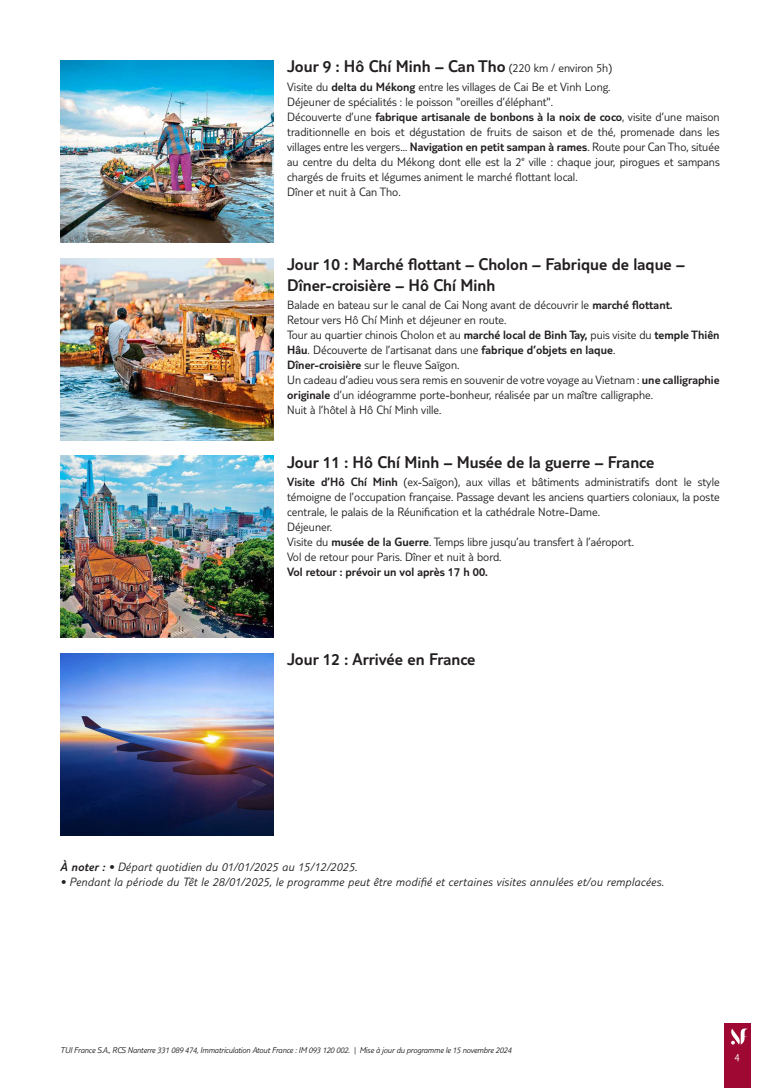
<style>
.page{position:relative;width:780px;height:1088px;background:#fff}
.page>*{position:absolute;margin:0;border:0;box-sizing:border-box;transform-origin:0 0}
.t1{font:300 17.5px/21px "TUI Type";color:#231f20}
.t2{font:300 12.5px/15px "TUI Type";color:#231f20}
.t3{font:italic 300 12.5px "TUI Type";letter-spacing:.02em;color:#231f20}
.t4{font:300 12.5px "TUI Type";color:#231f20}
.t5{font:300 11.25px "TUI Type";color:#fff}
.t6{font:italic 300 8.75px "TUI Type";letter-spacing:-.02em;color:#231f20}
.s1{font-size:12.5px}
.s2{font-style:inherit}
</style>
<div class="page">
<div style="left:724px;top:1023px;width:26px;height:65px;background:#9e0832"></div>
<svg style="left:731px;top:1028px;width:17px;height:16px"></svg>
<img style="left:60px;top:60px;width:213px;height:182px">
<img style="left:60px;top:258px;width:213px;height:182px">
<img style="left:60px;top:456px;width:213px;height:182px">
<img style="left:60px;top:654px;width:213px;height:182px">
<h1 class="t1" style="left:287px;top:55px;width:326px">Jour 9 : Hô Chí Minh – Can Tho <span class="s1">(220 km / environ 5h)</span></h1>
<p class="t2" style="left:287px;top:79px;width:434px">Visite du <span class="s2">delta du Mékong</span> entre les villages de Cai Be et Vinh Long.<br>Déjeuner de spécialités : le poisson "oreilles d’éléphant".<br>Découverte d’une <span class="s2">fabrique artisanale de bonbons à la noix de coco</span>, visite d’une maison traditionnelle en bois et dégustation de fruits de saison et de thé, promenade dans les villages entre les vergers... <span class="s2">Navigation en petit sampan à rames</span>. Route pour Can Tho, située au centre du delta du Mékong dont elle est la 2<sup>e</sup> ville : chaque jour, pirogues et sampans chargés de fruits et légumes animent le marché flottant local.<br>Dîner et nuit à Can Tho.</p>
<h1 class="t1" style="left:287px;top:253px;width:399px">Jour 10 : Marché flottant – Cholon – Fabrique de laque –<br>Dîner-croisière – Hô Chí Minh</h1>
<p class="t2" style="left:287px;top:297px;width:434px">Balade en bateau sur le canal de Cai Nong avant de découvrir le <span class="s2">marché flottant.<br></span>Retour vers Hô Chí Minh et déjeuner en route.<br>Tour au quartier chinois Cholon et au <span class="s2">marché local de Binh Tay,</span> puis visite du <span class="s2">temple Thiên Hâu</span>. Découverte de l’artisanat dans une <span class="s2">fabrique d’objets en laque</span>.<br><span class="s2">Dîner-croisière</span> sur le fleuve Saïgon.<br>Un cadeau d’adieu vous sera remis en souvenir de votre voyage au Vietnam : <span class="s2">une calligraphie originale</span> d’un idéogramme porte-bonheur, réalisée par un maître calligraphe.<br>Nuit à l’hôtel à Hô Chí Minh ville.</p>
<h1 class="t1" style="left:287px;top:451px;width:368px">Jour 11 : Hô Chí Minh – Musée de la guerre – France</h1>
<p class="t2" style="left:287px;top:474px;width:434px"><span class="s2">Visite d’Hô Chí Minh</span> (ex-Saïgon), aux villas et bâtiments administratifs dont le style témoigne de l’occupation française. Passage devant les anciens quartiers coloniaux, la poste centrale, le palais de la Réunification et la cathédrale Notre-Dame.<br>Déjeuner.<br>Visite du <span class="s2">musée de la Guerre</span>. Temps libre jusqu’au transfert à l’aéroport.<br>Vol de retour pour Paris. Dîner et nuit à bord.</p>
<p class="t4" style="left:287px;top:565px;width:202px">Vol retour : prévoir un vol après 17 h 00.</p>
<h1 class="t1" style="left:287px;top:649px;width:190px">Jour 12 : Arrivée en France</h1>
<p class="t3" style="left:60px;top:859px;width:298px"><span class="s2">À noter :</span> • Départ quotidien du 01/01/2025 au 15/12/2025.</p>
<p class="t3" style="left:60px;top:874px;width:605px">• Pendant la période du Têt le 28/01/2025, le programme peut être modifié et certaines visites annulées et/ou remplacées.</p>
<p class="t6" style="left:60px;top:1045px;width:452px">TUI France S.A., RCS Nanterre 331 089 474, Immatriculation Atout France : IM 093 120 002. | Mise à jour du programme le 15 novembre 2024</p>
<p class="t5" style="left:734px;top:1050px;width:7px">4</p>
</div>
